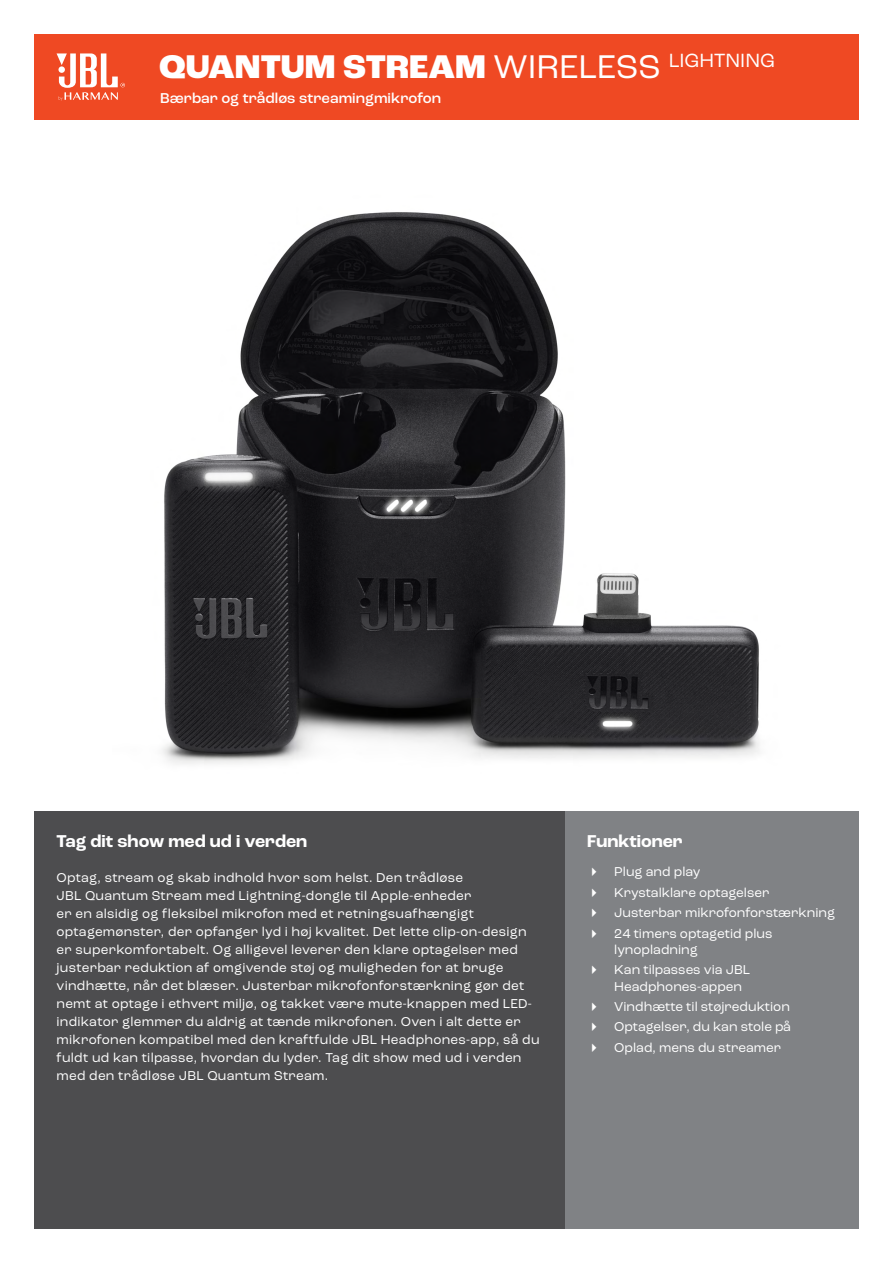
<style>
.page{position:relative;width:893px;height:1263px;background:#fff}
.page>*{position:absolute;margin:0;border:0;box-sizing:border-box;transform-origin:0 0}
.t1{font:800 34.5px "Roc Grotesk";color:#fff}
.t2{font:700 18px "Roc Grotesk";color:#fff}
.t3{font:500 15px "Roc Grotesk";color:#fff}
.t4{font:13.5px/18px "Roc Grotesk";letter-spacing:.02em;color:#fff}
.t5{font:13.5px/20.4px "Roc Grotesk";color:#fff}
.s1{font-weight:400}
</style>
<div class="page">
<img style="left:162px;top:212px;width:597px;height:552px">
<div style="left:565px;top:811px;width:294px;height:418px;background:#808285"></div>
<div style="left:34px;top:811px;width:531px;height:418px;background:#4d4d4f"></div>
<div style="left:34px;top:34px;width:825px;height:85px;background:#ef4923"></div>
<svg style="left:57px;top:53px;width:68px;height:48px"></svg>
<h1 class="t1" style="left:159px;top:45px;width:617px">QUANTUM STREAM <span class="s1">WIRELESS</span> <sup>LIGHTNING</sup></h1>
<p class="t3" style="left:160px;top:89px;width:282px">Bærbar og trådløs streamingmikrofon</p>
<h2 class="t2" style="left:57px;top:830px;width:252px">Tag dit show med ud i verden</h2>
<p class="t4" style="left:57px;top:869px;width:485px">Optag, stream og skab indhold hvor som helst. Den trådløse<br>JBL Quantum Stream med Lightning-dongle til Apple-enheder<br>er en alsidig og fleksibel mikrofon med et retningsuafhængigt optagemønster, der opfanger lyd i høj kvalitet. Det lette clip-on-design er superkomfortabelt. Og alligevel leverer den klare optagelser med justerbar reduktion af omgivende støj og muligheden for at bruge vindhætte, når det blæser. Justerbar mikrofonforstærkning gør det nemt at optage i ethvert miljø, og takket være mute-knappen med LED&shy;indikator glemmer du aldrig at tænde mikrofonen. Oven i alt dette er mikrofonen kompatibel med den kraftfulde JBL Headphones-app, så du fuldt ud kan tilpasse, hvordan du lyder. Tag dit show med ud i verden med den trådløse JBL Quantum Stream.</p>
<h2 class="t2" style="left:587px;top:830px;width:97px">Funktioner</h2>
<p class="t5" style="left:614px;top:862px;width:222px">Plug and play<br>Krystalklare optagelser<br>Justerbar mikrofonforstærkning<br>24 timers optagetid plus</p>
<p class="t5" style="left:614px;top:939px;width:137px">lynopladning<br>Kan tilpasses via JBL</p>
<p class="t5" style="left:614px;top:976px;width:178px">Headphones-appen<br>Vindhætte til støjreduktion<br>Optagelser, du kan stole på<br>Oplad, mens du streamer</p>
</div>
